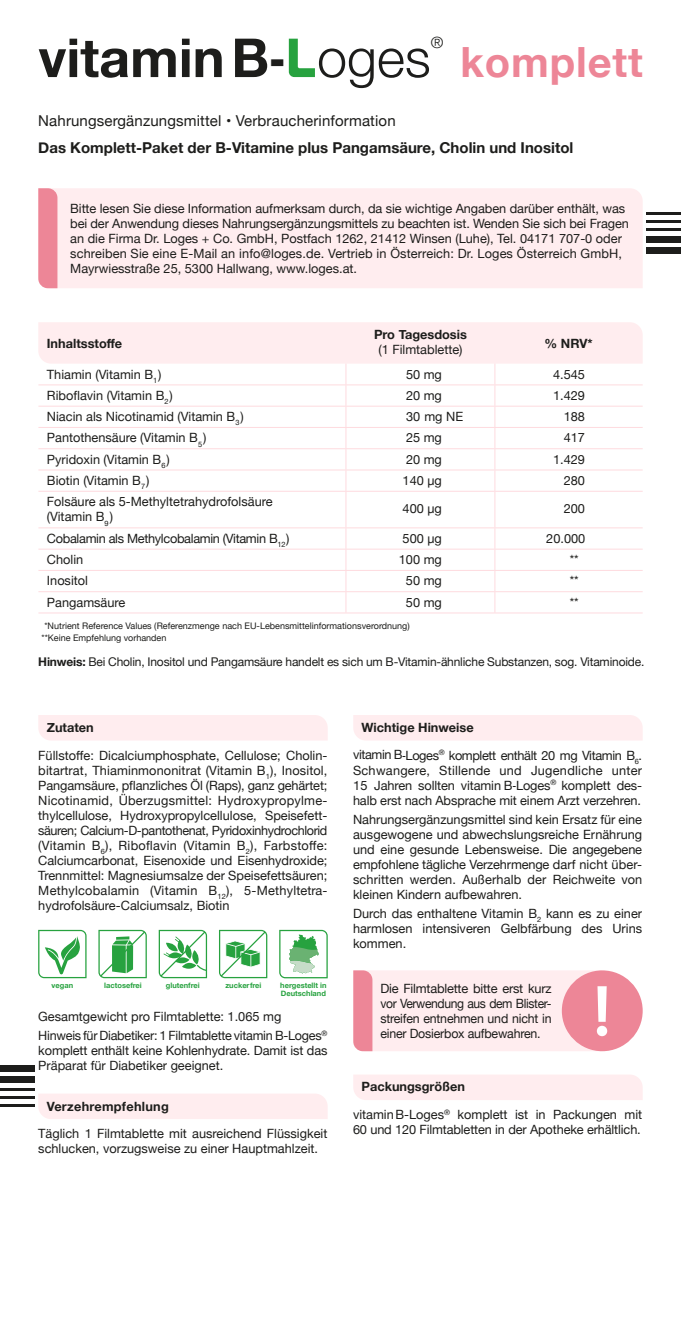
<style>
.page{position:relative;width:681px;height:1319px;background:#fff}
.page>*{position:absolute;margin:0;border:0;box-sizing:border-box;transform-origin:0 0}
.t1{font:700 53.7px "Helvetica Neue";color:#1d1d1b}
.t2{font:700 41.7px "Helvetica Neue";letter-spacing:.02em;color:#ed8697}
.t3{font:300 15.9px "Helvetica Neue";color:#1d1d1b}
.t4{font:700 15px "Helvetica Neue";color:#1d1d1b}
.t5{font:15px "Helvetica Neue";letter-spacing:.01em;color:#1d1d1b}
.t6{font:12.75px/15px "Helvetica Neue";color:#1d1d1b}
.t7{font:12.75px/19.2px "Helvetica Neue";letter-spacing:-.02em;color:#1d1d1b}
.t8{font:12.75px/27.8px "Helvetica Neue";letter-spacing:-.03em;color:#1d1d1b}
.t9{font:12.75px "Helvetica Neue";letter-spacing:-.025em;color:#1d1d1b}
.t10{font:700 12.75px "Helvetica Neue";color:#1d1d1b}
.t11{font:700 12.75px "Helvetica Neue";letter-spacing:.02em;color:#1d1d1b}
.t12{font:12px "Helvetica Neue";letter-spacing:-.015em;color:#1d1d1b}
.t13{font:9px/12px "Helvetica Neue";color:#1d1d1b}
.t14{font:700 7.5px/7.5px "Helvetica Neue";color:#27a23f}
.s1{font-weight:300}
.s2{font-weight:700}
</style>
<div class="page">
<svg style="left:289px;top:39px;width:26px;height:38px"></svg>
<div style="left:353px;top:715px;width:289px;height:25px;background:#ffedef"></div>
<div style="left:38px;top:715px;width:289px;height:25px;background:#ffedef"></div>
<div style="left:353px;top:1075px;width:289px;height:24px;background:#ffedef"></div>
<div style="left:38px;top:1094px;width:289px;height:24px;background:#ffedef"></div>
<div style="left:57px;top:188px;width:585px;height:100px;background:#ffedef"></div>
<svg style="left:38px;top:188px;width:19px;height:100px;background:#ed8a9a"></svg>
<svg style="left:38px;top:322px;width:604px;height:169px"></svg>
<hr style="left:38px;top:491px;width:308px;height:1px;background:#fedbdf">
<hr style="left:346px;top:491px;width:148px;height:1px;background:#fedbdf">
<hr style="left:345px;top:491px;width:1px;height:36px;background:#fedbdf">
<hr style="left:494px;top:491px;width:148px;height:1px;background:#fedbdf">
<hr style="left:494px;top:491px;width:1px;height:36px;background:#fedbdf">
<hr style="left:38px;top:527px;width:308px;height:1px;background:#fedbdf">
<hr style="left:346px;top:527px;width:148px;height:1px;background:#fedbdf">
<hr style="left:494px;top:527px;width:148px;height:1px;background:#fedbdf">
<hr style="left:38px;top:548px;width:308px;height:1px;background:#fedbdf">
<hr style="left:346px;top:548px;width:148px;height:1px;background:#fedbdf">
<hr style="left:494px;top:548px;width:148px;height:1px;background:#fedbdf">
<hr style="left:38px;top:570px;width:308px;height:1px;background:#fedbdf">
<hr style="left:346px;top:570px;width:148px;height:1px;background:#fedbdf">
<hr style="left:494px;top:570px;width:148px;height:1px;background:#fedbdf">
<hr style="left:38px;top:591px;width:308px;height:1px;background:#fedbdf">
<hr style="left:346px;top:591px;width:148px;height:1px;background:#fedbdf">
<svg style="left:345px;top:528px;width:1px;height:84px"></svg>
<hr style="left:494px;top:591px;width:148px;height:1px;background:#fedbdf">
<svg style="left:494px;top:528px;width:1px;height:84px"></svg>
<hr style="left:38px;top:612px;width:308px;height:1px;background:#fedbdf">
<hr style="left:346px;top:612px;width:148px;height:1px;background:#fedbdf">
<hr style="left:494px;top:612px;width:148px;height:1px;background:#fedbdf">
<svg style="left:219px;top:929px;width:48px;height:49px"></svg>
<svg style="left:98px;top:929px;width:49px;height:49px"></svg>
<svg style="left:279px;top:929px;width:48px;height:49px"></svg>
<svg style="left:38px;top:929px;width:48px;height:49px"></svg>
<svg style="left:159px;top:929px;width:48px;height:49px"></svg>
<div style="left:561px;top:970px;width:81px;height:81px;background:#ed8697;border-radius:50%"></div>
<svg style="left:353px;top:970px;width:254px;height:81px;background:#fbd9dd"></svg>
<hr style="left:0;top:1096px;width:34px;height:2px;background:#1d1d1b">
<hr style="left:0;top:1103px;width:34px;height:3px;background:#1d1d1b">
<hr style="left:0;top:1088px;width:34px;height:2px;background:#1d1d1b">
<div style="left:0;top:1075px;width:34px;height:7px;background:#1d1d1b"></div>
<div style="left:0;top:1064px;width:34px;height:7px;background:#1d1d1b"></div>
<hr style="left:646px;top:220px;width:34px;height:3px;background:#1d1d1b">
<hr style="left:646px;top:213px;width:34px;height:2px;background:#1d1d1b">
<hr style="left:646px;top:228px;width:34px;height:2px;background:#1d1d1b">
<div style="left:646px;top:236px;width:34px;height:7px;background:#1d1d1b"></div>
<div style="left:646px;top:248px;width:34px;height:6px;background:#1d1d1b"></div>
<h1 class="t1" style="left:38px;top:16px;width:393px">vitaminB- <span class="s1">oges</span></h1>
<p class="t3" style="left:430px;top:30px;width:14px">®</p>
<h2 class="t2" style="left:460px;top:29px;width:184px">komplett</h2>
<p class="t5" style="left:38px;top:110px;width:359px">Nahrungsergänzungsmittel • Verbraucherinformation</p>
<p class="t4" style="left:38px;top:135px;width:536px">Das Komplett-Paket der B-Vitamine plus Pangamsäure, Cholin und Inositol</p>
<p class="t6" style="left:70px;top:202px;width:560px">Bitte lesen Sie diese Information aufmerksam durch, da sie wichtige Angaben darüber enthält, was bei der Anwendung dieses Nahrungsergänzungsmittels zu beachten ist. Wenden Sie sich bei Fragen an die Firma Dr. Loges + Co. GmbH, Postfach 1262, 21412 Winsen (Luhe), Tel. 04171 707-0 oder schreiben Sie eine E-Mail an info@loges.de. Vertrieb in Österreich: Dr. Loges Österreich GmbH, Mayrwiesstraße 25, 5300 Hallwang, www.loges.at.</p>
<p class="t10" style="left:47px;top:333px;width:77px">Inhaltsstoffe</p>
<p class="t10" style="left:374px;top:324px;width:94px">Pro Tagesdosis</p>
<p class="t6" style="left:378px;top:342px;width:86px">(1 Filmtablette)</p>
<p class="t10" style="left:544px;top:333px;width:49px">% NRV*</p>
<p class="t6" style="left:47px;top:367px;width:116px">Thiamin (Vitamin B<sub>1</sub>)</p>
<p class="t6" style="left:406px;top:367px;width:37px">50 mg</p>
<p class="t6" style="left:552px;top:367px;width:33px">4.545</p>
<p class="t6" style="left:47px;top:388px;width:127px">Riboflavin (Vitamin B<sub>2</sub>)</p>
<p class="t6" style="left:406px;top:388px;width:37px">20 mg</p>
<p class="t6" style="left:552px;top:388px;width:33px">1.429</p>
<p class="t6" style="left:47px;top:409px;width:198px">Niacin als Nicotinamid (Vitamin B<sub>3</sub>)</p>
<p class="t6" style="left:406px;top:409px;width:58px">30 mg NE</p>
<p class="t6" style="left:563px;top:409px;width:23px">188</p>
<p class="t6" style="left:47px;top:431px;width:161px">Pantothensäure (Vitamin B<sub>5</sub>)</p>
<p class="t6" style="left:406px;top:431px;width:37px">25 mg</p>
<p class="t6" style="left:563px;top:431px;width:23px">417</p>
<p class="t6" style="left:47px;top:452px;width:124px">Pyridoxin (Vitamin B<sub>6</sub>)</p>
<p class="t6" style="left:406px;top:452px;width:37px">20 mg</p>
<p class="t6" style="left:552px;top:452px;width:33px">1.429</p>
<p class="t6" style="left:47px;top:473px;width:104px">Biotin (Vitamin B<sub>7</sub>)</p>
<p class="t6" style="left:402px;top:473px;width:41px">140 µg</p>
<p class="t6" style="left:563px;top:473px;width:23px">280</p>
<p class="t6" style="left:47px;top:493px;width:227px;line-height:15.9px">Folsäure als 5-Methyltetrahydrofolsäure (Vitamin B<sub>9</sub>)</p>
<p class="t6" style="left:402px;top:501px;width:41px">400 µg</p>
<p class="t6" style="left:563px;top:501px;width:23px">200</p>
<p class="t9" style="left:47px;top:529px;width:244px">Cobalamin als Methylcobalamin (Vitamin B<sub>12</sub>)</p>
<p class="t6" style="left:402px;top:531px;width:41px">500 µg</p>
<p class="t6" style="left:546px;top:531px;width:40px">20.000</p>
<p class="t6" style="left:47px;top:552px;width:38px">Cholin</p>
<p class="t6" style="left:398px;top:552px;width:45px">100 mg</p>
<p class="t6" style="left:569px;top:552px;width:10px">**</p>
<p class="t6" style="left:47px;top:574px;width:43px">Inositol</p>
<p class="t6" style="left:406px;top:574px;width:37px">50 mg</p>
<p class="t6" style="left:569px;top:574px;width:10px">**</p>
<p class="t6" style="left:47px;top:595px;width:80px">Pangamsäure</p>
<p class="t6" style="left:406px;top:595px;width:37px">50 mg</p>
<p class="t6" style="left:569px;top:595px;width:10px">**</p>
<p class="t13" style="left:41px;top:620px;width:369px;text-indent:3px">*Nutrient Reference Values ( Referenzmenge nach EU-Lebensmittelinformationsverordnung) **Keine Empfehlung vorhanden</p>
<p class="t12" style="left:38px;top:652px;width:607px"><span class="s2">Hinweis:</span> Bei Cholin, Inositol und Pangamsäure handelt es sich um B-Vitamin-ähnliche Substanzen, sog. Vitaminoide.</p>
<p class="t10" style="left:47px;top:717px;width:48px">Zutaten</p>
<p class="t6" style="left:38px;top:748px;width:290px;text-align:justify">Füllstoffe: Dicalciumphosphate, Cellulose; Cholin&shy;bitartrat, Thiaminmononitrat (Vitamin B<sub>1</sub>), Inositol, Pangamsäure, pflanzliches Öl (Raps), ganz gehärtet; Nicotinamid, Überzugsmittel: Hydroxypropylme&shy;thylcellulose, Hydroxypropylcellulose, Speisefett&shy;säuren; Calcium-D-pantothenat, Pyridoxinhydrochlorid (Vitamin B<sub>6</sub>), Riboflavin (Vitamin B<sub>2</sub>), Farbstoffe:<br>Calciumcarbonat, Eisenoxide und Eisenhydroxide; Trennmittel: Magnesiumsalze der Speisefettsäuren; Methylcobalamin (Vitamin B<sub>12</sub>), 5-Methyltetra&shy;hydrofolsäure-Calciumsalz, Biotin</p>
<p class="t8" style="left:353px;top:714px;width:290px;text-indent:9px"><span class="s2">Wichtige Hinweise<br></span>vitamin B-Loges<sup>®</sup> komplett enthält 20 mg Vitamin B<sub>6</sub>.</p>
<p class="t6" style="left:353px;top:763px;width:290px;text-align:justify">Schwangere, Stillende und Jugendliche unter 15 Jahren sollten vitamin B-Loges<sup>®</sup> komplett des&shy;halb erst nach Absprache mit einem Arzt verzehren.</p>
<p class="t6" style="left:353px;top:812px;width:290px;text-align:justify">Nahrungsergänzungsmittel sind kein Ersatz für eine ausgewogene und abwechslungsreiche Ernährung und eine gesunde Lebensweise. Die angegebene empfohlene tägliche Verzehrmenge darf nicht über&shy;schritten werden. Außerhalb der Reichweite von kleinen Kindern aufbewahren.</p>
<p class="t6" style="left:353px;top:906px;width:290px;text-align:justify">Durch das enthaltene Vitamin B<sub>2</sub> kann es zu einer harmlosen intensiveren Gelbfärbung des Urins kommen.</p>
<p class="t14" style="left:52px;top:981px;width:23px">vegan</p>
<p class="t14" style="left:166px;top:981px;width:35px">glutenfrei</p>
<p class="t6" style="left:380px;top:981px;width:173px;text-align:justify">Die Filmtablette bitte erst kurz vor Verwendung aus dem Blister&shy;streifen entnehmen und nicht in einer Dosierbox aufbewahren.</p>
<p class="t14" style="left:104px;top:981px;width:39px">lactosefrei</p>
<p class="t14" style="left:225px;top:981px;width:38px">zuckerfrei</p>
<p class="t14" style="left:280px;top:981px;width:48px">hergestellt in<br>Deutschland</p>
<p class="t7" style="left:38px;top:1007px;width:290px">Gesamtgewicht pro Filmtablette: 1.065 mg<br>Hinweis für Diabetiker: 1 Filmtablette vitamin B-Loges<sup>®</sup></p>
<p class="t6" style="left:38px;top:1043px;width:290px">komplett enthält keine Kohlenhydrate. Damit ist das<br>Präparat für Diabetiker geeignet.</p>
<p class="t11" style="left:47px;top:1095px;width:123px">Verzehrempfehlung</p>
<p class="t6" style="left:38px;top:1126px;width:290px">Täglich 1 Filmtablette mit ausreichend Flüssigkeit schlucken, vorzugsweise zu einer Hauptmahlzeit.</p>
<p class="t6" style="left:353px;top:1073px;width:290px;line-height:27.8px;text-indent:9px"><span class="s2">Packungsgrößen<br></span>vitaminB-Loges<sup>®</sup> komplett ist in Packungen mit</p>
<p class="t6" style="left:353px;top:1122px;width:289px">60 und 120 Filmtabletten in der Apotheke erhältlich.</p>
</div>
